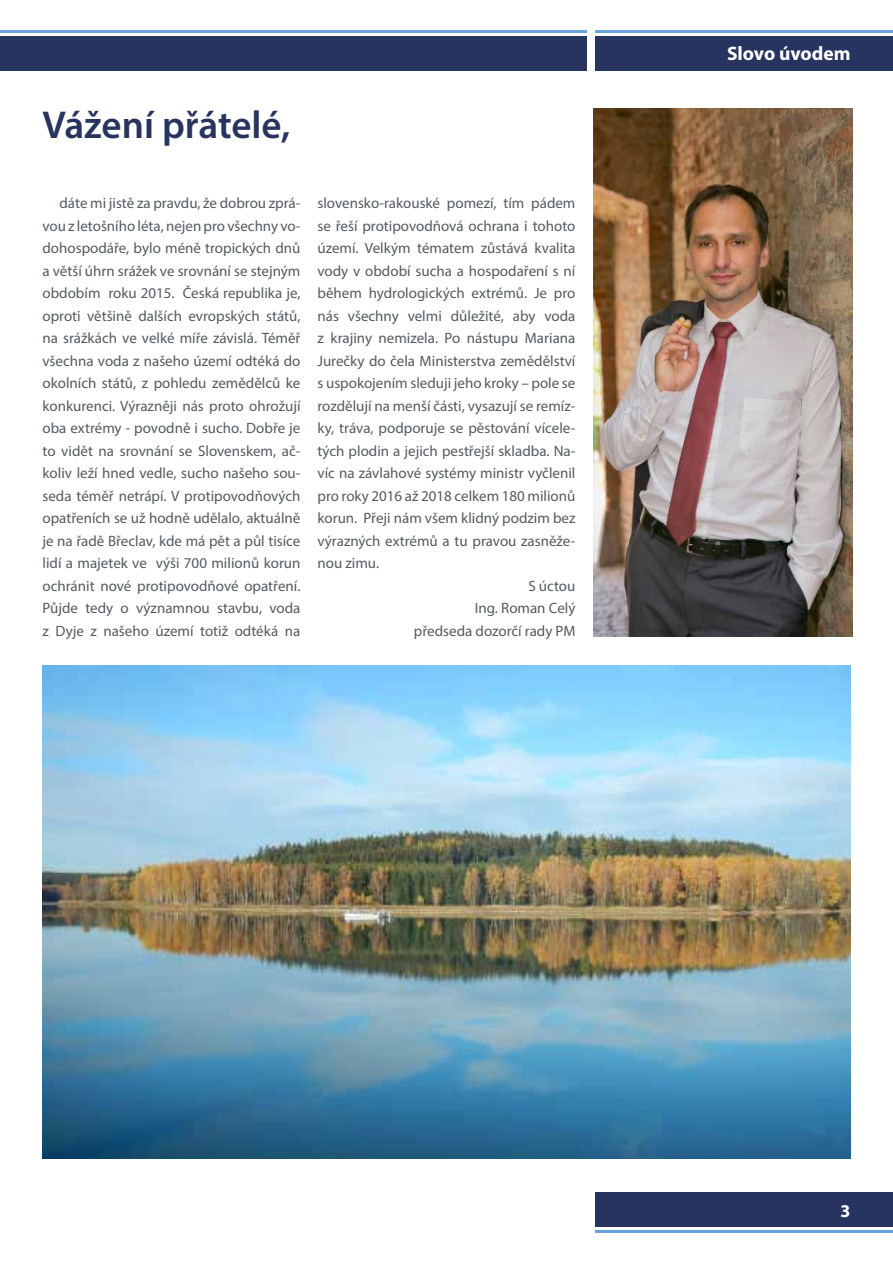
<style>
.page{position:relative;width:893px;height:1263px;background:#fff}
.page>*{position:absolute;margin:0;border:0;box-sizing:border-box;transform-origin:0 0}
.t1{font:600 39px "Myriad Pro";color:#273460}
.t2{font:700 19.5px "Myriad Pro";color:#fff}
.t3{font:700 18px "Myriad Pro";color:#fff}
.t4{font:15px/22.5px "Myriad Pro";color:#545b60;text-align:justify}
</style>
<div class="page">
<div style="left:0;top:36px;width:587px;height:34px;background:#273460"></div>
<hr style="left:0;top:30px;width:587px;height:3px;background:#6ba4db">
<div style="left:595px;top:36px;width:298px;height:34px;background:#273460"></div>
<hr style="left:595px;top:30px;width:298px;height:3px;background:#6ba4db">
<div style="left:595px;top:1193px;width:298px;height:34px;background:#273460"></div>
<hr style="left:595px;top:1230px;width:298px;height:3px;background:#6ba4db">
<img style="left:593px;top:109px;width:259px;height:527px">
<img style="left:43px;top:665px;width:807px;height:494px">
<h1 class="t1" style="left:43px;top:100px;width:249px">Vážení přátelé,</h1>
<p class="t4" style="left:43px;top:192px;width:259px;text-indent:17px">dáte mi jistě za pravdu, že dobrou zprá&shy;vou z letošního léta, nejen pro všechny vo&shy;dohospodáře, bylo méně tropických dnů a větší úhrn srážek ve srovnání se stejným obdobím roku 2015. Česká republika je, oproti většině dalších evropských států, na srážkách ve velké míře závislá. Téměř všechna voda z našeho území odtéká do okolních států, z pohledu zemědělců ke konkurenci. Výrazněji nás proto ohrožují oba extrémy - povodně i sucho. Dobře je to vidět na srovnání se Slovenskem, ač&shy;koliv leží hned vedle, sucho našeho sou&shy;seda téměř netrápí. V protipovodňových opatřeních se už hodně udělalo, aktuálně je na řadě Břeclav, kde má pět a půl tisíce lidí a majetek ve výši 700 milionů korun ochránit nové protipovodňové opatření.<br>Půjde tedy o významnou stavbu, voda z Dyje z našeho území totiž odtéká na</p>
<p class="t4" style="left:317px;top:192px;width:259px">slovensko-rakouské pomezí, tím pádem</p>
<p class="t4" style="left:317px;top:214px;width:259px">se řeší protipovodňová ochrana i tohoto</p>
<p class="t4" style="left:317px;top:237px;width:259px">území. Velkým tématem zůstává kvalita</p>
<p class="t4" style="left:317px;top:259px;width:259px">vody v období sucha a hospodaření s ní</p>
<p class="t4" style="left:317px;top:282px;width:259px">během hydrologických extrémů. Je pro</p>
<p class="t4" style="left:317px;top:304px;width:259px">nás všechny velmi důležité, aby voda</p>
<p class="t4" style="left:317px;top:327px;width:259px">z krajiny nemizela. Po nástupu Mariana</p>
<p class="t4" style="left:317px;top:349px;width:259px">Jurečky do čela Ministerstva zemědělství</p>
<p class="t4" style="left:317px;top:372px;width:259px">s uspokojením sleduji jeho kroky – pole se</p>
<p class="t4" style="left:317px;top:394px;width:259px">rozdělují na menší části, vysazují se remíz-</p>
<p class="t4" style="left:317px;top:417px;width:259px">ky, tráva, podporuje se pěstování vícele-</p>
<p class="t4" style="left:317px;top:439px;width:259px">tých plodin a jejich pestřejší skladba. Na-</p>
<p class="t4" style="left:317px;top:462px;width:259px">víc na závlahové systémy ministr vyčlenil</p>
<p class="t4" style="left:317px;top:484px;width:259px">pro roky 2016 až 2018 celkem 180 milionů</p>
<p class="t4" style="left:317px;top:507px;width:259px">korun. Přeji nám všem klidný podzim bez</p>
<p class="t4" style="left:317px;top:529px;width:259px">výrazných extrémů a tu pravou zasněže-</p>
<p class="t4" style="left:317px;top:552px;width:63px">nou zimu.</p>
<p class="t4" style="left:528px;top:574px;width:49px">S úctou</p>
<p class="t4" style="left:475px;top:597px;width:102px">Ing. Roman Celý</p>
<p class="t4" style="left:414px;top:619px;width:163px">předseda dozorčí rady PM</p>
<h2 class="t2" style="left:727px;top:41px;width:125px">Slovo úvodem</h2>
<p class="t3" style="left:840px;top:1199px;width:11px">3</p>
</div>
